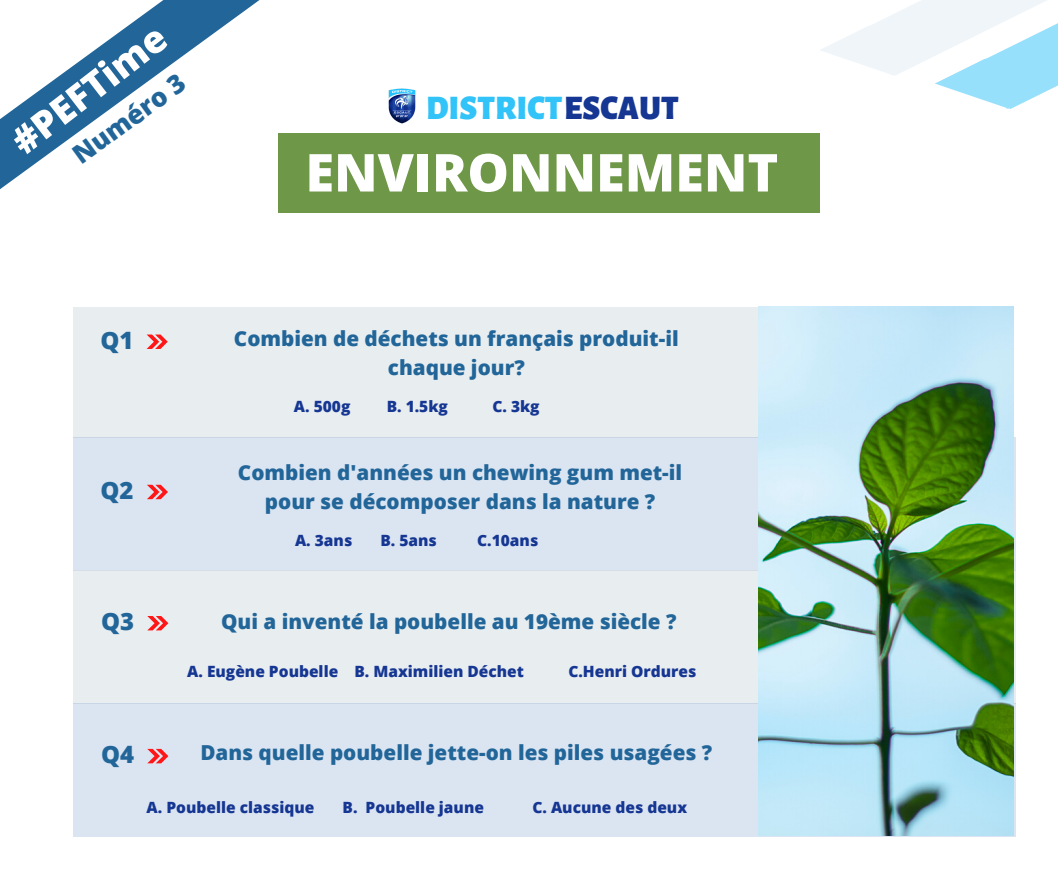
<style>
.page{position:relative;width:1058px;height:887px;background:#fff}
.page>*{position:absolute;margin:0;border:0;box-sizing:border-box;transform-origin:0 0}
.t1{font:800 52.2px "Open Sans";color:#fff}
.t2{font:800 49.2px "Open Sans";color:#fff}
.t3{font:800 37.5px "Open Sans";color:#fff}
.t4{font:900 33.9px "Alegreya Sans SC";color:#32c3f8}
.t5{font:800 26.1px "Open Sans";color:#269}
.t6{font:800 23.85px "Open Sans";color:#269}
.t7{font:800 20.7px/28.8px "Open Sans";color:#269;text-align:center}
.t8{font:800 15.45px "Open Sans";color:#153692}
.s1{color:#153692}
</style>
<div class="page">
<div style="left:73px;top:307px;width:940px;height:130px;background:#e8edf0"></div>
<svg style="left:819px;top:0;width:239px;height:134px"></svg>
<svg style="left:0;top:0;width:456px;height:189px"></svg>
<svg style="left:147px;top:334px;width:21px;height:15px"></svg>
<img style="left:385px;top:89px;width:32px;height:36px">
<div style="left:278px;top:134px;width:541px;height:79px;background:#6e9748"></div>
<div style="left:73px;top:437px;width:942px;height:133px;background:#dbe4f1"></div>
<div style="left:73px;top:570px;width:942px;height:133px;background:#e8edf0"></div>
<div style="left:73px;top:703px;width:942px;height:133px;background:#dbe4f1"></div>
<img style="left:759px;top:307px;width:254px;height:528px">
<svg style="left:147px;top:485px;width:21px;height:14px"></svg>
<svg style="left:147px;top:616px;width:21px;height:14px"></svg>
<svg style="left:147px;top:748px;width:21px;height:15px"></svg>
<h3 class="t3" style="left:0;top:125px;width:186px;rotate:-38deg">#PEFTime</h3>
<p class="t5" style="left:65px;top:142px;width:134px;rotate:-36deg">Numéro 3</p>
<h3 class="t4" style="left:426px;top:89px;width:254px">DISTRICT<span class="s1">ESCAUT</span></h3>
<h2 class="t2" style="left:374px;top:140px;width:338px">Culture FOOT</h2>
<h1 class="t1" style="left:305px;top:136px;width:474px">ENVIRONNEMENT</h1>
<p class="t6" style="left:100px;top:323px;width:35px">Q1</p>
<p class="t6" style="left:101px;top:473px;width:35px">Q2</p>
<p class="t7" style="left:234px;top:323px;width:446px">Combien de déchets un français produit-il chaque jour?</p>
<p class="t8" style="left:294px;top:395px;width:58px">A. 500g</p>
<p class="t8" style="left:387px;top:395px;width:63px">B. 1.5kg</p>
<p class="t8" style="left:492px;top:395px;width:49px">C. 3kg</p>
<p class="t7" style="left:238px;top:458px;width:446px">Combien d'années un chewing gum met-il pour se décomposer dans la nature ?</p>
<p class="t8" style="left:295px;top:529px;width:59px">A. 3ans</p>
<p class="t8" style="left:380px;top:529px;width:58px">B. 5ans</p>
<p class="t8" style="left:477px;top:529px;width:63px">C.10ans</p>
<p class="t6" style="left:101px;top:604px;width:35px">Q3</p>
<p class="t7" style="left:221px;top:606px;width:457px">Qui a inventé la poubelle au 19ème siècle ?</p>
<p class="t8" style="left:187px;top:660px;width:338px">A. Eugène Poubelle B. Maximilien Déchet</p>
<p class="t8" style="left:568px;top:660px;width:129px">C.Henri Ordures</p>
<p class="t6" style="left:101px;top:737px;width:35px">Q4</p>
<p class="t7" style="left:200px;top:737px;width:513px">Dans quelle poubelle jette-on les piles usagées ?</p>
<p class="t8" style="left:147px;top:796px;width:169px">A. Poubelle classique</p>
<p class="t8" style="left:342px;top:796px;width:143px">B. Poubelle jaune</p>
<p class="t8" style="left:532px;top:796px;width:156px">C. Aucune des deux</p>
</div>
